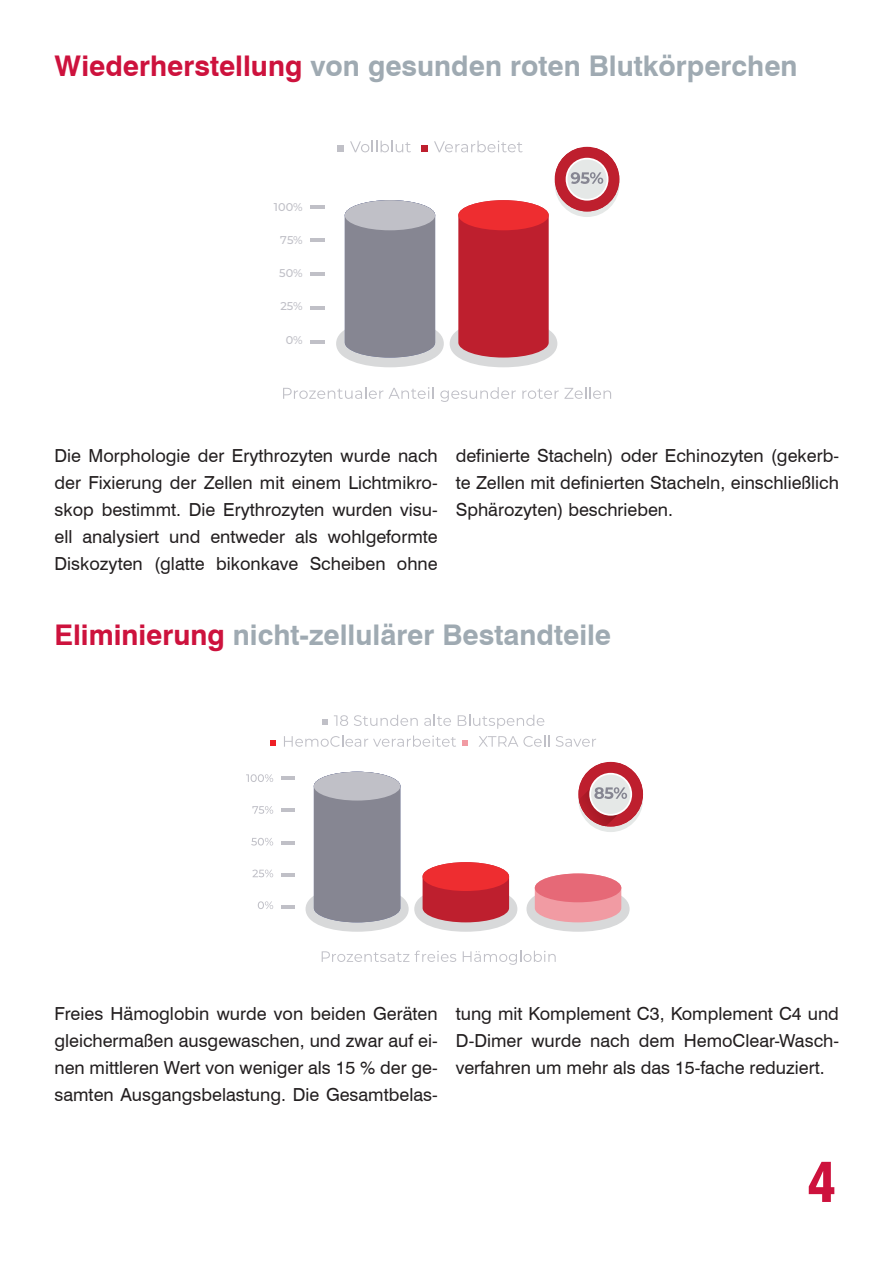
<style>
.page{position:relative;width:893px;height:1263px;background:#fff}
.page>*{position:absolute;margin:0;border:0;box-sizing:border-box;transform-origin:0 0}
.t1{font:900 condensed 54px "Swiss 721 BT";color:#cd123d}
.t2{font:700 28.5px "Swiss 721 BT";color:#9faab2}
.t3{font:18px/27px "Swiss 721 BT";color:#231f20;text-align:justify}
.t4{font:500 11.25px "Montserrat";color:#c0c0c7}
.s1{color:#cd123d}
</style>
<div class="page">
<div style="left:306px;top:886px;width:103px;height:46px;background:#d8d9da;border-radius:50%"></div>
<div style="left:414px;top:886px;width:103px;height:46px;background:#d8d9da;border-radius:50%"></div>
<div style="left:314px;top:772px;width:86px;height:150px;background:#868692"></div>
<div style="left:314px;top:772px;width:86px;height:28px;background:#c0c0c7;border-radius:50%"></div>
<svg style="left:423px;top:862px;width:86px;height:60px"></svg>
<div style="left:526px;top:886px;width:104px;height:46px;background:#d8d9da;border-radius:50%"></div>
<svg style="left:535px;top:881px;width:86px;height:41px"></svg>
<div style="left:423px;top:862px;width:86px;height:29px;background:#ee2d30;border-radius:50%"></div>
<div style="left:535px;top:873px;width:86px;height:29px;background:#e66977;border-radius:50%"></div>
<svg style="left:258px;top:901px;width:15px;height:8px"></svg>
<svg style="left:252px;top:869px;width:21px;height:8px"></svg>
<svg style="left:252px;top:806px;width:21px;height:8px"></svg>
<svg style="left:251px;top:838px;width:22px;height:7px"></svg>
<svg style="left:246px;top:774px;width:27px;height:8px"></svg>
<svg style="left:281px;top:906px;width:13px;height:3px"></svg>
<hr style="left:281px;top:873px;width:13px;height:4px;background:#c0c0c7">
<svg style="left:281px;top:809px;width:13px;height:3px"></svg>
<svg style="left:281px;top:776px;width:13px;height:3px"></svg>
<svg style="left:281px;top:841px;width:13px;height:3px"></svg>
<svg style="left:322px;top:951px;width:87px;height:11px"></svg>
<svg style="left:415px;top:951px;width:41px;height:11px"></svg>
<svg style="left:463px;top:951px;width:93px;height:14px"></svg>
<svg style="left:322px;top:719px;width:6px;height:6px"></svg>
<svg style="left:334px;top:715px;width:14px;height:11px"></svg>
<svg style="left:354px;top:715px;width:64px;height:11px"></svg>
<svg style="left:424px;top:715px;width:27px;height:11px"></svg>
<svg style="left:458px;top:715px;width:86px;height:14px"></svg>
<svg style="left:271px;top:740px;width:5px;height:6px"></svg>
<svg style="left:284px;top:735px;width:172px;height:12px"></svg>
<svg style="left:462px;top:740px;width:6px;height:6px"></svg>
<svg style="left:479px;top:735px;width:70px;height:12px"></svg>
<svg style="left:556px;top:736px;width:40px;height:11px"></svg>
<div style="left:336px;top:320px;width:108px;height:47px;background:#d8d9da;border-radius:50%"></div>
<div style="left:450px;top:320px;width:107px;height:47px;background:#d8d9da;border-radius:50%"></div>
<div style="left:345px;top:200px;width:90px;height:158px;background:#868692"></div>
<div style="left:345px;top:200px;width:90px;height:30px;background:#c0c0c7;border-radius:50%"></div>
<svg style="left:458px;top:200px;width:91px;height:158px"></svg>
<div style="left:458px;top:200px;width:91px;height:30px;background:#ee2d30;border-radius:50%"></div>
<hr style="left:310px;top:340px;width:14px;height:4px;background:#c0c0c7">
<hr style="left:310px;top:306px;width:14px;height:4px;background:#c0c0c7">
<hr style="left:310px;top:239px;width:14px;height:3px;background:#c0c0c7">
<hr style="left:310px;top:205px;width:14px;height:3px;background:#c0c0c7">
<hr style="left:310px;top:273px;width:14px;height:3px;background:#c0c0c7">
<svg style="left:283px;top:387px;width:151px;height:12px"></svg>
<svg style="left:440px;top:387px;width:76px;height:15px"></svg>
<svg style="left:522px;top:387px;width:89px;height:12px"></svg>
<svg style="left:338px;top:145px;width:6px;height:6px"></svg>
<svg style="left:350px;top:141px;width:61px;height:11px"></svg>
<svg style="left:422px;top:145px;width:6px;height:6px"></svg>
<svg style="left:434px;top:141px;width:89px;height:11px"></svg>
<div style="left:555px;top:152px;width:64px;height:65px;background:#e5e8e7;border-radius:50%"></div>
<svg style="left:555px;top:148px;width:64px;height:64px"></svg>
<svg style="left:578px;top:763px;width:65px;height:69px"></svg>
<h2 class="t2" style="left:54px;top:48px;width:745px"><span class="s1">Wiederherstellung</span> von gesunden roten Blutkörperchen</h2>
<p class="t4" style="left:274px;top:199px;width:30px">100%</p>
<p class="t4" style="left:280px;top:232px;width:24px">75%</p>
<p class="t4" style="left:279px;top:265px;width:25px">50%</p>
<p class="t4" style="left:280px;top:299px;width:24px">25%</p>
<p class="t4" style="left:286px;top:332px;width:19px">0%</p>
<p class="t3" style="left:54px;top:442px;width:385px">Die Morphologie der Erythrozyten wurde nach der Fixierung der Zellen mit einem Lichtmikro&shy;skop bestimmt. Die Erythrozyten wurden visu&shy;ell analysiert und entweder als wohlgeformte Diskozyten (glatte bikonkave Scheiben ohne</p>
<p class="t3" style="left:456px;top:442px;width:385px">definierte Stacheln) oder Echinozyten (gekerb&shy;te Zellen mit definierten Stacheln, einschließlich Sphärozyten) beschrieben.</p>
<h2 class="t2" style="left:54px;top:617px;width:558px"><span class="s1">Eliminierung</span> nicht-zellulärer Bestandteile</h2>
<p class="t3" style="left:54px;top:1000px;width:385px">Freies Hämoglobin wurde von beiden Geräten gleichermaßen ausgewaschen, und zwar auf ei&shy;nen mittleren Wert von weniger als 15 % der ge&shy;samten Ausgangsbelastung. Die Gesamtbelas-</p>
<p class="t3" style="left:456px;top:1000px;width:385px">tung mit Komplement C3, Komplement C4 und D-Dimer wurde nach dem HemoClear-Wasch&shy;verfahren um mehr als das 15-fache reduziert.</p>
<h1 class="t1" style="left:807px;top:1150px;width:30px">4</h1>
</div>
